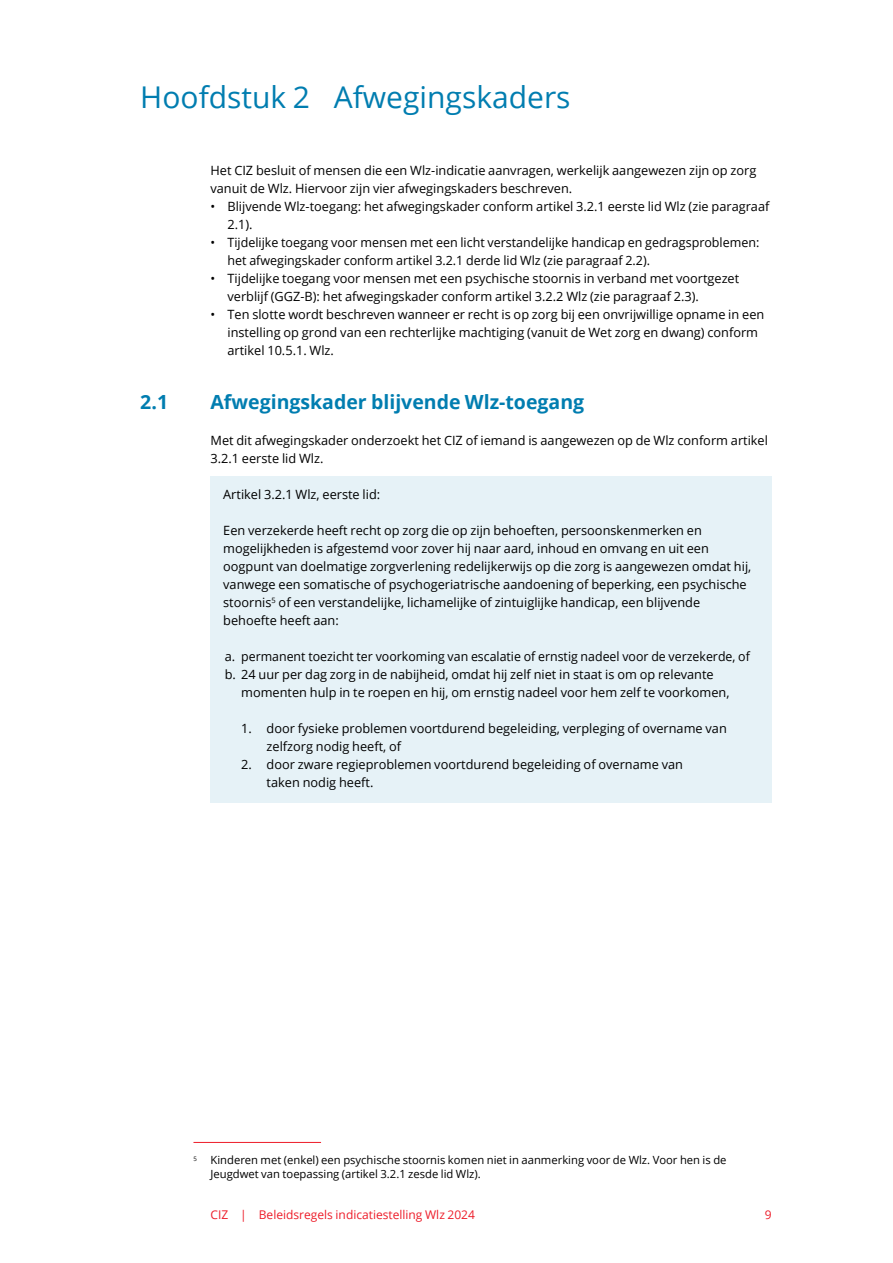
<style>
.page{position:relative;width:893px;height:1263px;background:#fff}
.page>*{position:absolute;margin:0;border:0;box-sizing:border-box;transform-origin:0 0}
.H2_Hoofdstukkop{font:30px "Open Sans";color:#007db0}
.H3_Paragraafkop{font:700 19.5px "Open Sans";color:#007db0}
.P_Kadertekst_brood{font:12.75px/18px "Open Sans";color:#000}
.P_Broodtekst{font:12.75px/18px "Open Sans";color:#000}
.kadertekst_opsomming{font:12.75px/18px "Open Sans";color:#000}
.kadertekst_opsomming_niv2{font:12.75px/18px "Open Sans";color:#000}
.t1{font:12px "Open Sans";color:#ed1c29}
.P_Kadertekst_brood-2{font:11.25px/13.5px "Open Sans";color:#000}
</style>
<div class="page">
<div style="left:210px;top:477px;width:562px;height:38px;background:#e6f2f7"></div>
<div style="left:210px;top:513px;width:562px;height:128px;background:#e6f2f7"></div>
<div style="left:210px;top:639px;width:562px;height:38px;background:#e6f2f7"></div>
<div style="left:210px;top:657px;width:562px;height:56px;background:#e6f2f7"></div>
<div style="left:210px;top:711px;width:562px;height:56px;background:#e6f2f7"></div>
<div style="left:210px;top:747px;width:562px;height:56px;background:#e6f2f7"></div>
<hr style="left:193px;top:1142px;width:128px;height:1px;background:#ed1c29">
<h2 class="H2_Hoofdstukkop" style="left:140px;top:77px;width:432px">Hoofdstuk 2 Afwegingskaders</h2>
<p class="P_Broodtekst" style="left:210px;top:161px;width:547px">Het CIZ besluit of mensen die een Wlz-indicatie aanvragen, werkelijk aangewezen zijn op zorg vanuit de Wlz. Hiervoor zijn vier afwegingskaders beschreven.</p>
<p class="P_Kadertekst_brood" style="left:227px;top:197px;width:543px;text-indent:-17px">• Blijvende Wlz-toegang: het afwegingskader conform artikel 3.2.1 eerste lid Wlz (zie paragraaf<br>2.1).</p>
<p class="P_Kadertekst_brood" style="left:227px;top:233px;width:533px;text-indent:-17px">• Tijdelijke toegang voor mensen met een licht verstandelijke handicap en gedragsproblemen: het afwegingskader conform artikel 3.2.1 derde lid Wlz (zie paragraaf 2.2).</p>
<p class="P_Kadertekst_brood" style="left:227px;top:269px;width:513px;text-indent:-17px">• Tijdelijke toegang voor mensen met een psychische stoornis in verband met voortgezet verblijf (GGZ-B): het afwegingskader conform artikel 3.2.2 Wlz (zie paragraaf 2.3).</p>
<p class="P_Kadertekst_brood" style="left:227px;top:305px;width:538px;text-indent:-17px">• Ten slotte wordt beschreven wanneer er recht is op zorg bij een onvrijwillige opname in een instelling op grond van een rechterlijke machtiging (vanuit de Wet zorg en dwang) conform artikel 10.5.1. Wlz.</p>
<h3 class="H3_Paragraafkop" style="left:140px;top:388px;width:29px">2.1</h3>
<h3 class="H3_Paragraafkop" style="left:210px;top:388px;width:375px">Afwegingskader blijvende Wlz-toegang</h3>
<p class="P_Broodtekst" style="left:210px;top:431px;width:559px">Met dit afwegingskader onderzoekt het CIZ of iemand is aangewezen op de Wlz conform artikel<br>3.2.1 eerste lid Wlz.</p>
<p class="P_Kadertekst_brood" style="left:223px;top:485px;width:159px">Artikel 3.2.1 Wlz, eerste lid:</p>
<p class="P_Kadertekst_brood" style="left:223px;top:521px;width:530px">Een verzekerde heeft recht op zorg die op zijn behoeften, persoonskenmerken en mogelijkheden is afgestemd voor zover hij naar aard, inhoud en omvang en uit een oogpunt van doelmatige zorgverlening redelijkerwijs op die zorg is aangewezen omdat hij, vanwege een somatische of psychogeriatrische aandoening of beperking, een psychische stoornis<sup>5</sup> of een verstandelijke, lichamelijke of zintuiglijke handicap, een blijvende behoefte heeft aan:</p>
<p class="kadertekst_opsomming" style="left:225px;top:647px;width:527px">a. permanent toezicht ter voorkoming van escalatie of ernstig nadeel voor de verzekerde, of</p>
<p class="kadertekst_opsomming" style="left:241px;top:665px;width:490px;text-indent:-16px">b. 24 uur per dag zorg in de nabijheid, omdat hij zelf niet in staat is om op relevante momenten hulp in te roepen en hij, om ernstig nadeel voor hem zelf te voorkomen,</p>
<p class="kadertekst_opsomming_niv2" style="left:267px;top:719px;width:462px;text-indent:-26px">1. door fysieke problemen voortdurend begeleiding, verpleging of overname van zelfzorg nodig heeft, of</p>
<p class="kadertekst_opsomming_niv2" style="left:267px;top:755px;width:418px;text-indent:-26px">2. door zware regieproblemen voortdurend begeleiding of overname van taken nodig heeft.</p>
<p class="P_Kadertekst_brood-2" style="left:210px;top:1153px;width:518px;text-indent:-17px"><sup>5</sup> Kinderen met (enkel) een psychische stoornis komen niet in aanmerking voor de Wlz. Voor hen is de<br>Jeugdwet van toepassing (artikel 3.2.1 zesde lid Wlz).</p>
<p class="t1" style="left:210px;top:1206px;width:266px">CIZ | Beleidsregels indicatiestelling Wlz 2024</p>
<p class="t1" style="left:765px;top:1206px;width:8px">9</p>
</div>
